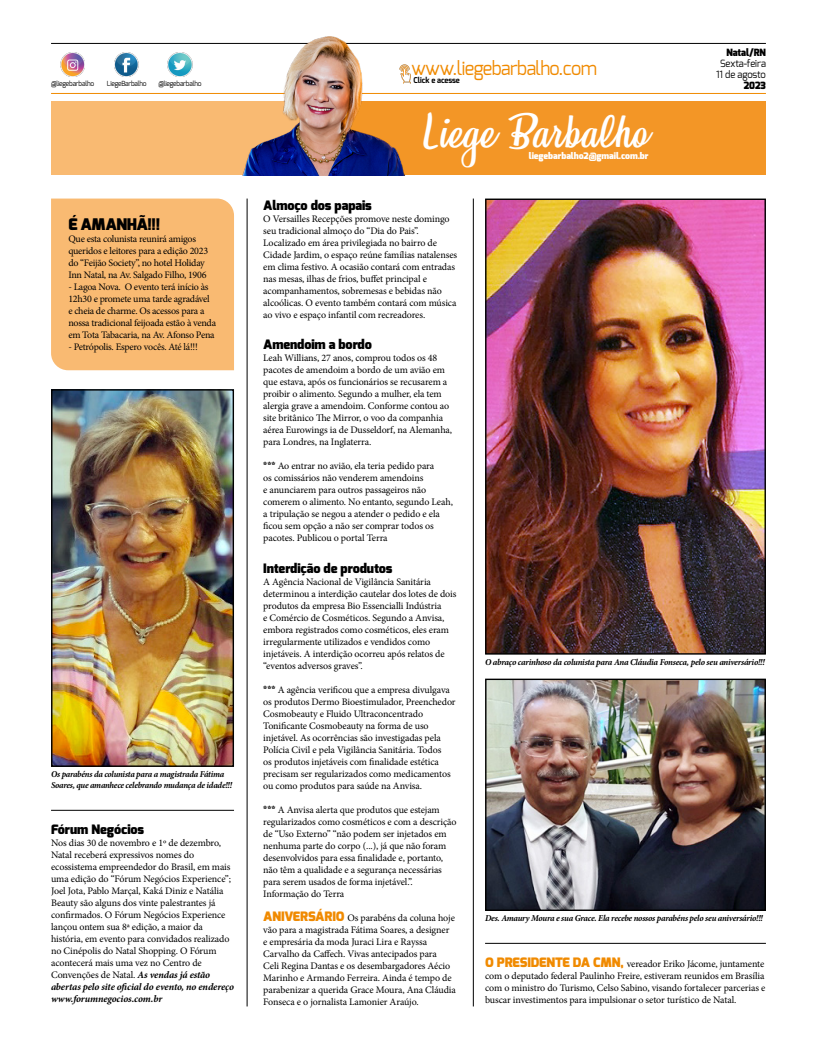
<style>
.page{position:relative;width:817px;height:1049px;background:#fff}
.page>*{position:absolute;margin:0;border:0;box-sizing:border-box;transform-origin:0 0}
.t1{font:41px "Honeymoon Personal Use";color:#fff}
.t2{font:19.1px "Exo";letter-spacing:-.03em;color:#f08a00;scale:.95 1}
.t3{font:900 16px "Exo";letter-spacing:-.025em;color:#000}
.t4{font:900 13px "Exo";letter-spacing:-.01em;color:#000}
.t5{font:10px/12px "Minion Pro";letter-spacing:-.01em;color:#000}
.t6{font:10px/11px "Exo";letter-spacing:-.01em;color:#000;text-align:center;scale:.95 1}
.t7{font:900 10px "Exo";letter-spacing:-.01em;color:#000;scale:.95 1}
.t8{font:italic 700 9px "Minion Pro";letter-spacing:-.03em;color:#000}
.t9{font:italic 700 9px/10.8px "Minion Pro";letter-spacing:-.03em;color:#000;scale:.96 1}
.t10{font:900 9px "Exo";letter-spacing:-.01em;color:#fff}
.t11{font:700 8px "Exo";letter-spacing:-.01em;color:#000;scale:.95 1}
.t12{font:7px "Exo";letter-spacing:-.03em;color:#000;scale:.95 1}
.s1{font-weight:700;font-style:italic}
.s2{font-family:"Exo";font-weight:900}
.s3{font-family:"Exo";font-weight:900;font-size:13px;color:#f08a00}
</style>
<div class="page">
<hr style="left:51px;top:43px;width:714px;height:1px;background:#000">
<hr style="left:51px;top:93px;width:714px;height:1px;background:#f08a00">
<img style="left:60px;top:52px;width:25px;height:24px">
<img style="left:114px;top:52px;width:25px;height:24px">
<img style="left:168px;top:52px;width:24px;height:24px">
<div style="left:51px;top:101px;width:595px;height:74px;background:#f9ba72"></div>
<div style="left:329px;top:101px;width:436px;height:74px;background:#f39626"></div>
<img style="left:217px;top:36px;width:209px;height:139px">
<img style="left:394px;top:63px;width:21px;height:21px">
<div style="left:51px;top:199px;width:183px;height:171px;background:#f9ba72"></div>
<hr style="left:247px;top:199px;width:1px;height:807px;background:#000">
<hr style="left:473px;top:199px;width:1px;height:807px;background:#000">
<hr style="left:51px;top:810px;width:183px;height:1px;background:#000">
<img style="left:53px;top:391px;width:179px;height:374px">
<div style="left:51px;top:389px;width:183px;height:378px;border:1px solid #000"></div>
<hr style="left:485px;top:943px;width:280px;height:1px;background:#000">
<img style="left:487px;top:201px;width:276px;height:452px">
<div style="left:485px;top:199px;width:280px;height:456px;border:1px solid #000"></div>
<img style="left:487px;top:681px;width:276px;height:228px">
<div style="left:485px;top:679px;width:280px;height:232px;border:1px solid #000"></div>
<p class="t12" style="left:51px;top:79px;width:47px">@liegebarbalho</p>
<p class="t12" style="left:107px;top:79px;width:43px">LiegeBarbalho</p>
<p class="t12" style="left:158px;top:79px;width:47px">@liegebarbalho</p>
<h3 class="t3" style="left:68px;top:214px;width:93px">É AMANHÃ!!!</h3>
<p class="t5" style="left:68px;top:233px;width:141px">Que esta colunista reunirá amigos queridos e leitores para a edição 2023 do “Feijão Society”, no hotel Holiday Inn Natal, na Av. Salgado Filho, 1906</p>
<p class="t5" style="left:68px;top:281px;width:149px">- Lagoa Nova. O evento terá início às 12h30 e promete uma tarde agradável e cheia de charme. Os acessos para a nossa tradicional feijoada estão à venda em Tota Tabacaria, na Av. Afonso Pena</p>
<p class="t5" style="left:68px;top:341px;width:131px">- Petrópolis. Espero vocês. Até lá!!!</p>
<p class="t9" style="left:51px;top:768px;width:190px">Os parabéns da colunista para a magistrada Fátima<br>Soares, que amanhece celebrando mudança de idade!!!</p>
<h3 class="t4" style="left:51px;top:821px;width:95px">Fórum Negócios</h3>
<p class="t5" style="left:51px;top:837px;width:184px">Nos dias 30 de novembro e 1º de dezembro, Natal receberá expressivos nomes do ecossistema empreendedor do Brasil, em mais uma edição do “Fórum Negócios Experience”; Joel Jota, Pablo Marçal, Kaká Diniz e Natália Beauty são alguns dos vinte palestrantes já confirmados. O Fórum Negócios Experience lançou ontem sua 8ª edição, a maior da história, em evento para convidados realizado no Cinépolis do Natal Shopping. O Fórum acontecerá mais uma vez no Centro de Convenções de Natal. <span class="s1">As vendas já estão abertas pelo site oficial do evento, no endereço www.forumnegocios.com.br</span></p>
<h2 class="t2" style="left:411px;top:56px;width:197px">www.liegebarbalho.com</h2>
<p class="t11" style="left:413px;top:75px;width:50px">Click e acesse</p>
<h1 class="t1" style="left:424px;top:108px;width:225px">Liege Barbalho</h1>
<p class="t10" style="left:529px;top:150px;width:121px">liegebarbalho2@gmail.com.br</p>
<p class="t7" style="left:726px;top:46px;width:43px">Natal/RN</p>
<p class="t6" style="left:716px;top:58px;width:54px">Sexta-feira<br>11 de agosto</p>
<p class="t7" style="left:743px;top:79px;width:25px">2023</p>
<h3 class="t4" style="left:263px;top:197px;width:110px">Almoço dos papais</h3>
<p class="t5" style="left:263px;top:213px;width:195px">O Versailles Recepções promove neste domingo seu tradicional almoço do “Dia do Pais”.<br>Localizado em área privilegiada no bairro de Cidade Jardim, o espaço reúne famílias natalenses em clima festivo. A ocasião contará com entradas nas mesas, ilhas de frios, buffet principal e acompanhamentos, sobremesas e bebidas não alcoólicas. O evento também contará com música ao vivo e espaço infantil com recreadores.</p>
<h3 class="t4" style="left:263px;top:336px;width:110px">Amendoim a bordo</h3>
<p class="t5" style="left:263px;top:352px;width:190px">Leah Willians, 27 anos, comprou todos os 48 pacotes de amendoim a bordo de um avião em que estava, após os funcionários se recusarem a proibir o alimento. Segundo a mulher, ela tem alergia grave a amendoim. Conforme contou ao site britânico The Mirror, o voo da companhia aérea Eurowings ia de Dusseldorf, na Alemanha, para Londres, na Inglaterra.</p>
<p class="t5" style="left:263px;top:460px;width:191px"><span class="s2">***</span> Ao entrar no avião, ela teria pedido para<br>os comissários não venderem amendoins<br>e anunciarem para outros passageiros não comerem o alimento. No entanto, segundo Leah, a tripulação se negou a atender o pedido e ela ficou sem opção a não ser comprar todos os pacotes. Publicou o portal Terra</p>
<h3 class="t4" style="left:263px;top:560px;width:131px">Interdição de produtos</h3>
<p class="t5" style="left:263px;top:575px;width:194px">A Agência Nacional de Vigilância Sanitária determinou a interdição cautelar dos lotes de dois produtos da empresa Bio Essencialli Indústria<br>e Comércio de Cosméticos. Segundo a Anvisa, embora registrados como cosméticos, eles eram irregularmente utilizados e vendidos como injetáveis. A interdição ocorreu após relatos de “eventos adversos graves”.</p>
<p class="t5" style="left:263px;top:683px;width:194px"><span class="s2">***</span> A agência verificou que a empresa divulgava os produtos Dermo Bioestimulador, Preenchedor Cosmobeauty e Fluido Ultraconcentrado Tonificante Cosmobeauty na forma de uso injetável. As ocorrências são investigadas pela Polícia Civil e pela Vigilância Sanitária. Todos<br>os produtos injetáveis com finalidade estética precisam ser regularizados como medicamentos ou como produtos para saúde na Anvisa.</p>
<p class="t5" style="left:263px;top:803px;width:195px"><span class="s2">***</span> A Anvisa alerta que produtos que estejam regularizados como cosméticos e com a descrição de “Uso Externo” “não podem ser injetados em nenhuma parte do corpo (...), já que não foram desenvolvidos para essa finalidade e, portanto, não têm a qualidade e a segurança necessárias para serem usados de forma injetável.”.<br>Informação do Terra</p>
<p class="t5" style="left:263px;top:911px;width:194px"><span class="s3">ANIVERSÁRIO</span> Os parabéns da coluna hoje vão para a magistrada Fátima Soares, a designer e empresária da moda Juraci Lira e Rayssa Carvalho da Caffech. Vivas antecipados para<br>Celi Regina Dantas e os desembargadores Aécio Marinho e Armando Ferreira. Ainda é tempo de parabenizar a querida Grace Moura, Ana Cláudia Fonseca e o jornalista Lamonier Araújo.</p>
<p class="t8" style="left:485px;top:655px;width:281px">O abraço carinhoso da colunista para Ana Cláudia Fonseca, pelo seu aniversário!!!</p>
<p class="t8" style="left:485px;top:912px;width:279px">Des. Amaury Moura e sua Grace. Ela recebe nossos parabéns pelo seu aniversário!!!</p>
<p class="t5" style="left:485px;top:958px;width:282px;text-align:justify"><span class="s3">O PRESIDENTE DA CMN,</span> vereador Eriko Jácome, juntamente com o deputado federal Paulinho Freire, estiveram reunidos em Brasília com o ministro do Turismo, Celso Sabino, visando fortalecer parcerias e buscar investimentos para impulsionar o setor turístico de Natal.</p>
</div>
